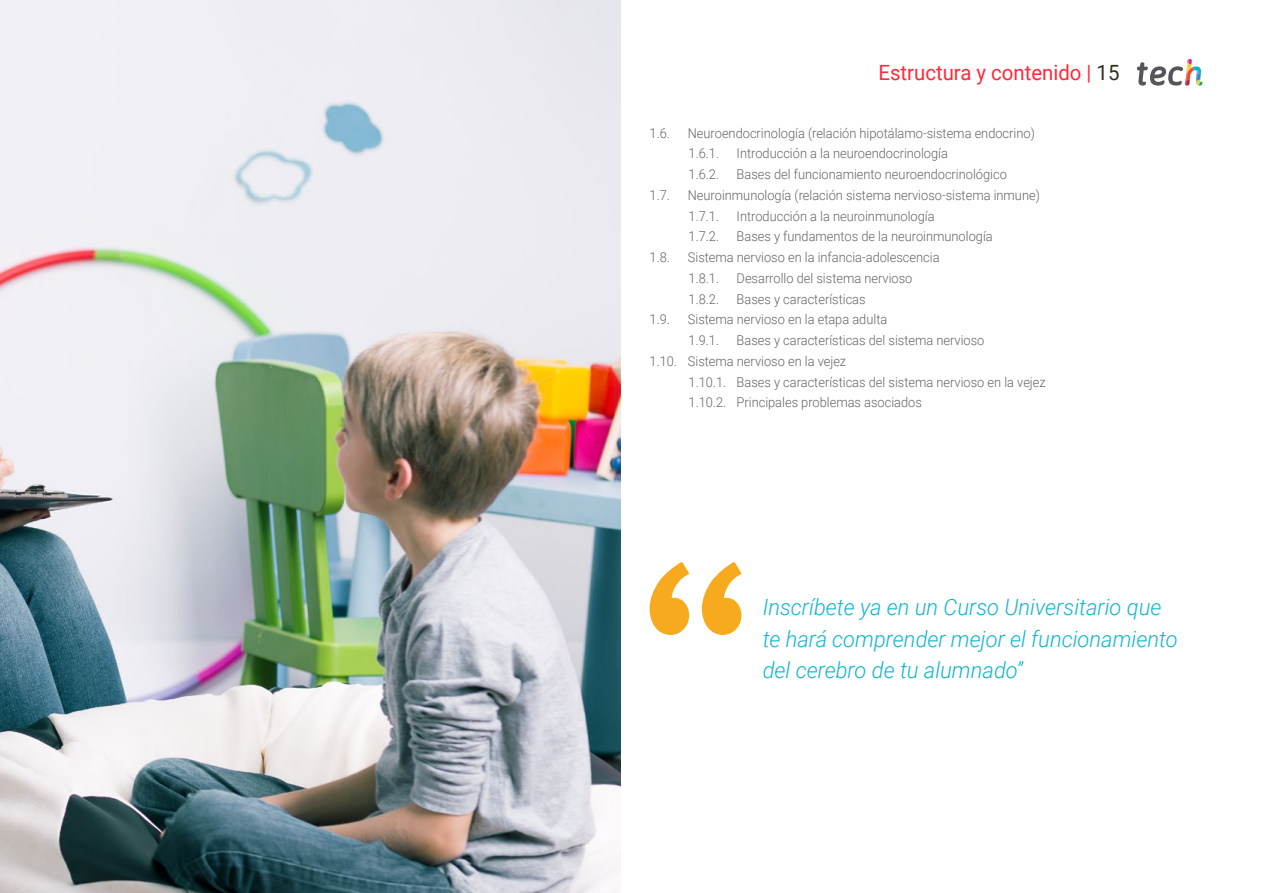
<style>
.page{position:relative;width:1263px;height:893px;background:#fff}
.page>*{position:absolute;margin:0;border:0;box-sizing:border-box;transform-origin:0 0}
.t1{font:italic 300 22.5px/31.5px "Roboto";color:#0fb6cf}
.t2{font:21px "Roboto";color:#ff293a}
.t3{font:300 13.5px/20.7px "Roboto";color:#61646a;scale:.95 1}
.s1{color:#312e20}
</style>
<div class="page">
<svg style="left:650px;top:562px;width:92px;height:73px"></svg>
<svg style="left:1137px;top:59px;width:65px;height:27px"></svg>
<img style="left:0;top:0;width:621px;height:893px">
<h2 class="t2" style="left:878px;top:57px;width:242px">Estructura y contenido | <span class="s1">15</span></h2>
<p class="t3" style="left:650px;top:122px;width:23px">1.6.</p>
<p class="t3" style="left:688px;top:122px;width:367px">Neuroendocrinología (relación hipotálamo-sistema endocrino)<br>1.6.1.</p>
<p class="t3" style="left:737px;top:143px;width:224px">Introducción a la neuroendocrinología</p>
<p class="t3" style="left:689px;top:164px;width:34px">1.6.2.</p>
<p class="t3" style="left:737px;top:164px;width:286px">Bases del funcionamiento neuroendocrinológico</p>
<p class="t3" style="left:650px;top:184px;width:23px">1.7.</p>
<p class="t3" style="left:688px;top:184px;width:372px">Neuroinmunología (relación sistema nervioso-sistema inmune)<br>1.7.1.</p>
<p class="t3" style="left:737px;top:205px;width:210px">Introducción a la neuroinmunología</p>
<p class="t3" style="left:689px;top:226px;width:34px">1.7.2.</p>
<p class="t3" style="left:737px;top:226px;width:271px">Bases y fundamentos de la neuroinmunología</p>
<p class="t3" style="left:650px;top:247px;width:23px">1.8.</p>
<p class="t3" style="left:688px;top:247px;width:266px">Sistema nervioso en la infancia-adolescencia<br>1.8.1.</p>
<p class="t3" style="left:737px;top:267px;width:187px">Desarrollo del sistema nervioso</p>
<p class="t3" style="left:689px;top:288px;width:34px">1.8.2.</p>
<p class="t3" style="left:737px;top:288px;width:137px">Bases y características</p>
<p class="t3" style="left:650px;top:309px;width:23px">1.9.</p>
<p class="t3" style="left:688px;top:309px;width:211px">Sistema nervioso en la etapa adulta<br>1.9.1.</p>
<p class="t3" style="left:650px;top:330px;width:354px;text-indent:87px">Bases y características del sistema nervioso<br>1.10. Sistema nervioso en la vejez</p>
<p class="t3" style="left:689px;top:371px;width:377px">1.10.1. Bases y características del sistema nervioso en la vejez<br>1.10.2. Principales problemas asociados</p>
<h1 class="t1" style="left:763px;top:591px;width:417px">Inscríbete ya en un Curso Universitario que te hará comprender mejor el funcionamiento del cerebro de tu alumnado”</h1>
</div>
